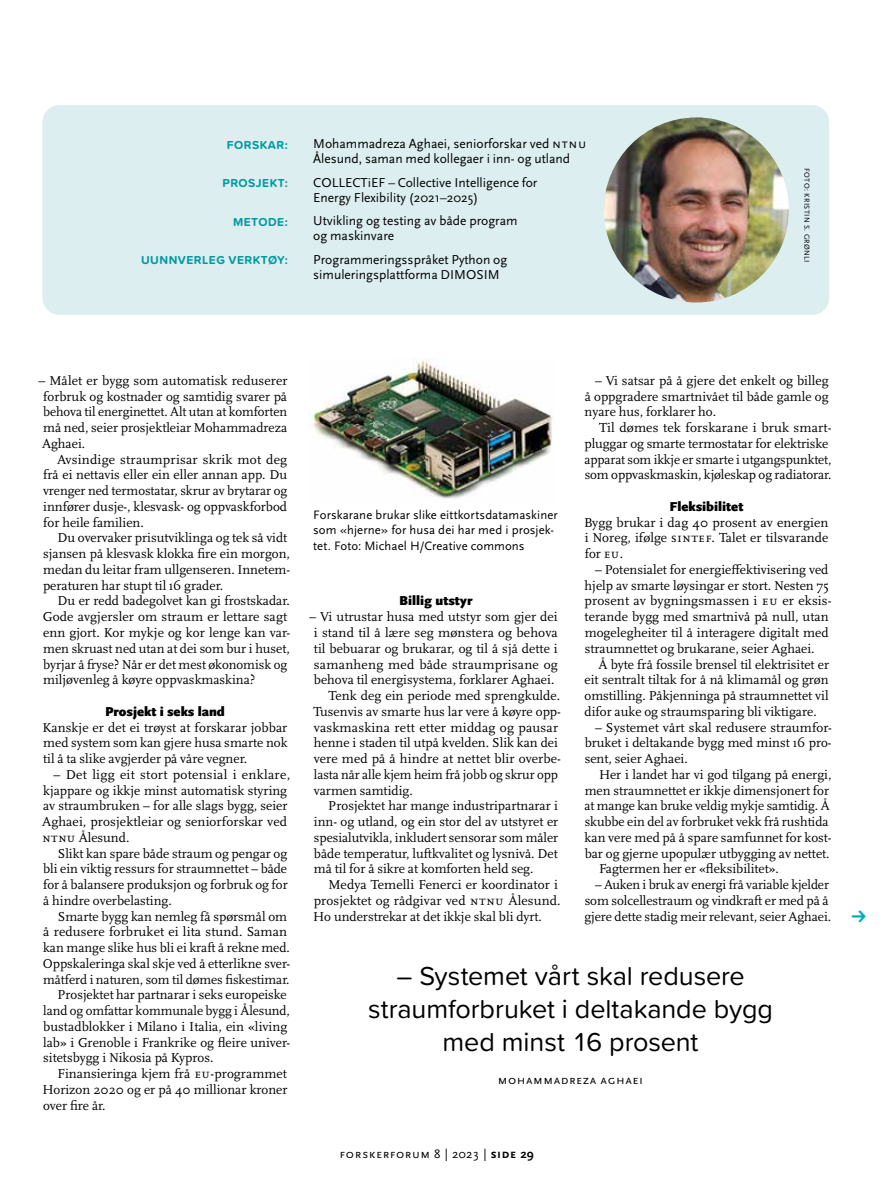
<style>
.page{position:relative;width:893px;height:1191px;background:#fff}
.page>*{position:absolute;margin:0;border:0;box-sizing:border-box;transform-origin:0 0}
.t1{font:27px/33px "Proxima Soft";letter-spacing:-.005em;color:#000;text-align:center}
.t2{font:13.5px/15.8px "Scala OT";color:#000;text-align:justify}
.t3{font:13.5px/15px "Scala Sans OT";color:#000}
.t4{font:900 13.5px "Scala Sans OT";color:#000}
.t5{font:12.75px/15.8px "Scala Sans OT";letter-spacing:.01em;color:#000}
.t6{font:12.75px "Scala Sans OT";letter-spacing:.04em;color:#000}
.t7{font:700 12px "Proxima Soft";letter-spacing:.04em;color:#0099a2}
.t8{font:7.5px "Scala Sans OT";letter-spacing:.05em;color:#000}
.s1{font-weight:700}
</style>
<div class="page">
<div style="left:43px;top:105px;width:786px;height:210px;background:#ddeef0;border-radius:17px"></div>
<img style="left:312px;top:358px;width:240px;height:141px">
<img style="left:604px;top:117px;width:185px;height:185px;border-radius:93px">
<p class="t7" style="left:227px;top:136px;width:62px">FORSKAR:</p>
<p class="t7" style="left:222px;top:174px;width:67px">PROSJEKT:</p>
<p class="t7" style="left:233px;top:213px;width:56px">METODE:</p>
<p class="t7" style="left:141px;top:251px;width:148px">UUNNVERLEG VERKTØY:</p>
<p class="t3" style="left:313px;top:136px;width:275px">Mohammadreza Aghaei, seniorforskar ved ntnu<br>Ålesund, saman med kollegaer i inn- og utland</p>
<p class="t3" style="left:313px;top:175px;width:226px">COLLECTiEF – Collective Intelligence for<br>Energy Flexibility (2021–2025)</p>
<p class="t3" style="left:313px;top:214px;width:206px">Utvikling og testing av både program og maskinvare</p>
<p class="t3" style="left:313px;top:252px;width:196px">Programmeringsspråket Python og simuleringsplattforma DIMOSIM</p>
<p class="t8" style="left:811px;top:168px;width:96px;rotate:90deg">FOTO: KRISTIN S. GRØNLI</p>
<p class="t2" style="left:39px;top:373px;width:251px">– Målet er bygg som automatisk reduserer forbruk og kostnader og samtidig svarer på behova til energinettet. Alt utan at komforten må ned, seier prosjektleiar Mohammadreza Aghaei.</p>
<p class="t2" style="left:43px;top:451px;width:246px;text-indent:14px">Avsindige straumprisar skrik mot deg frå ei nettavis eller ein eller annan app. Du vrenger ned termostatar, skrur av brytarar og innfører dusje-, klesvask- og oppvaskforbod for heile familien.</p>
<p class="t2" style="left:43px;top:530px;width:249px;text-align:left;text-indent:15px">Du overvaker prisutviklinga og tek så vidt sjansen på klesvask klokka fire ein morgon, medan du leitar fram ullgenseren. Innetem&shy;peraturen har stupt til 16 grader.</p>
<p class="t2" style="left:43px;top:593px;width:249px;text-align:left;text-indent:15px">Du er redd badegolvet kan gi frostskadar.<br>Gode avgjersler om straum er lettare sagt enn gjort. Kor mykje og kor lenge kan var&shy;men skruast ned utan at dei som bur i huset, byrjar å fryse? Når er det mest økonomisk og miljøvenleg å køyre oppvaskmaskina?</p>
<p class="t4" style="left:105px;top:703px;width:122px">Prosjekt i seks land</p>
<p class="t2" style="left:43px;top:719px;width:246px">Kanskje er det ei trøyst at forskarar jobbar med system som kan gjere husa smarte nok til å ta slike avgjerder på våre vegner.</p>
<p class="t2" style="left:42px;top:766px;width:250px;text-align:left;text-indent:12px">– Det ligg eit stort potensial i enklare, kjappare og ikkje minst automatisk styring av straumbruken – for alle slags bygg, seier Aghaei, prosjektleiar og seniorforskar ved N TNU Ålesund.</p>
<p class="t2" style="left:43px;top:845px;width:246px;text-indent:15px">Slikt kan spare både straum og pengar og bli ein viktig ressurs for straumnettet – både for å balansere produksjon og forbruk og for å hindre overbelasting.</p>
<p class="t2" style="left:58px;top:908px;width:231px">Smarte bygg kan nemleg få spørsmål om</p>
<p class="t2" style="left:43px;top:924px;width:245px">å redusere forbruket ei lita stund. Saman</p>
<p class="t2" style="left:43px;top:940px;width:248px">kan mange slike hus bli ei kraft å rekne med.</p>
<p class="t2" style="left:43px;top:955px;width:249px">Oppskaleringa skal skje ved å etterlikne sver-</p>
<p class="t2" style="left:43px;top:971px;width:248px">måtferd i naturen, som til dømes fiskestimar.</p>
<p class="t2" style="left:58px;top:987px;width:231px">Prosjektet har partnarar i seks europeiske</p>
<p class="t2" style="left:43px;top:1003px;width:248px">land og omfattar kommunale bygg i Ålesund,</p>
<p class="t2" style="left:43px;top:1018px;width:246px">bustadblokker i Milano i Italia, ein «living</p>
<p class="t2" style="left:43px;top:1034px;width:249px">lab» i Grenoble i Frankrike og fleire univer-</p>
<p class="t2" style="left:43px;top:1050px;width:172px">sitetsbygg i Nikosia på Kypros.</p>
<p class="t2" style="left:58px;top:1066px;width:231px">Finansieringa kjem frå EU-programmet</p>
<p class="t2" style="left:43px;top:1081px;width:246px">Horizon 2020 og er på 40 millionar kroner</p>
<p class="t2" style="left:43px;top:1097px;width:64px">over fire år.</p>
<p class="t5" style="left:313px;top:507px;width:246px">Forskarane brukar slike eittkortsdatamaskiner som «hjerne» for husa dei har med i prosjek&shy;tet. Foto: Michael H/Creative commons</p>
<p class="t4" style="left:399px;top:593px;width:75px">Billig utstyr</p>
<p class="t2" style="left:309px;top:609px;width:250px">– Vi utrustar husa med utstyr som gjer dei</p>
<p class="t2" style="left:314px;top:625px;width:245px">i stand til å lære seg mønstera og behova</p>
<p class="t2" style="left:314px;top:640px;width:245px">til bebuarar og brukarar, og til å sjå dette i</p>
<p class="t2" style="left:314px;top:656px;width:245px">samanheng med både straumprisane og</p>
<p class="t2" style="left:314px;top:672px;width:242px">behova til energisystema, forklarer Aghaei.</p>
<p class="t2" style="left:328px;top:688px;width:233px">Tenk deg ein periode med sprengkulde.</p>
<p class="t2" style="left:313px;top:703px;width:249px">Tusenvis av smarte hus lar vere å køyre opp-</p>
<p class="t2" style="left:314px;top:719px;width:246px">vaskmaskina rett etter middag og pausar</p>
<p class="t2" style="left:314px;top:735px;width:246px">henne i staden til utpå kvelden. Slik kan dei</p>
<p class="t2" style="left:314px;top:751px;width:249px">vere med på å hindre at nettet blir overbe-</p>
<p class="t2" style="left:314px;top:766px;width:246px">lasta når alle kjem heim frå jobb og skrur opp</p>
<p class="t2" style="left:314px;top:782px;width:100px">varmen samtidig.</p>
<p class="t2" style="left:328px;top:798px;width:231px">Prosjektet har mange industripartnarar i</p>
<p class="t2" style="left:314px;top:814px;width:246px">inn- og utland, og ein stor del av utstyret er</p>
<p class="t2" style="left:314px;top:829px;width:246px">spesialutvikla, inkludert sensorar som måler</p>
<p class="t2" style="left:314px;top:845px;width:245px">både temperatur, luftkvalitet og lysnivå. Det</p>
<p class="t2" style="left:314px;top:861px;width:221px">må til for å sikre at komforten held seg.</p>
<p class="t2" style="left:328px;top:877px;width:231px">Medya Temelli Fenerci er koordinator i</p>
<p class="t2" style="left:314px;top:892px;width:248px">prosjektet og rådgivar ved N TNU Ålesund.</p>
<p class="t2" style="left:313px;top:908px;width:230px">Ho understrekar at det ikkje skal bli dyrt.</p>
<p class="t2" style="left:585px;top:373px;width:245px;text-indent:10px">– Vi satsar på å gjere det enkelt og billeg å oppgradere smartnivået til både gamle og nyare hus, forklarer ho.</p>
<p class="t2" style="left:584px;top:420px;width:249px;text-align:left;text-indent:15px">Til dømes tek forskarane i bruk smart&shy;pluggar og smarte termostatar for elektriske apparat som ikkje er smarte i utgangspunktet, som oppvaskmaskin, kjøleskap og radiatorar.</p>
<p class="t4" style="left:669px;top:499px;width:75px">Fleksibilitet</p>
<p class="t2" style="left:584px;top:514px;width:246px">Bygg brukar i dag 40 prosent av energien i Noreg, ifølge SIN TEF. Talet er tilsvarande for EU.</p>
<p class="t2" style="left:584px;top:562px;width:249px;text-align:left;text-indent:11px">– Potensialet for energieffektivisering ved hjelp av smarte løysingar er stort. Nesten 75 prosent av bygningsmassen i EU er eksis&shy;terande bygg med smartnivå på null, utan mogelegheiter til å interagere digitalt med straumnettet og brukarane, seier Aghaei.</p>
<p class="t2" style="left:584px;top:656px;width:246px;text-indent:14px">Å byte frå fossile brensel til elektrisitet er eit sentralt tiltak for å nå klimamål og grøn omstilling. Påkjenninga på straumnettet vil difor auke og straumsparing bli viktigare.</p>
<p class="t2" style="left:585px;top:719px;width:249px;text-indent:10px">– Systemet vårt skal redusere straumfor&shy;bruket i deltakande bygg med minst 16 pro&shy;sent, seier Aghaei.</p>
<p class="t2" style="left:599px;top:766px;width:234px">Her i landet har vi god tilgang på energi,</p>
<p class="t2" style="left:585px;top:782px;width:246px">men straumnettet er ikkje dimensjonert for</p>
<p class="t2" style="left:584px;top:798px;width:247px">at mange kan bruke veldig mykje samtidig. Å</p>
<p class="t2" style="left:585px;top:814px;width:245px">skubbe ein del av forbruket vekk frå rushtida</p>
<p class="t2" style="left:585px;top:829px;width:249px">kan vere med på å spare samfunnet for kost-</p>
<p class="t2" style="left:585px;top:845px;width:246px">bar og gjerne upopulær utbygging av nettet.</p>
<p class="t2" style="left:599px;top:861px;width:181px">Fagtermen her er «fleksibilitet».</p>
<p class="t2" style="left:584px;top:877px;width:248px;text-align:left;text-indent:11px">– Auken i bruk av energi frå variable kjelder som solcellestraum og vindkraft er med på å gjere dette stadig meir relevant, seier Aghaei.</p>
<h1 class="t1" style="left:368px;top:958px;width:406px">– Systemet vårt skal redusere straumforbruket i deltakande bygg med minst 16 prosent</h1>
<p class="t6" style="left:498px;top:1073px;width:147px">M ohammadreza Aghaei</p>
<p class="t6" style="left:339px;top:1146px;width:196px">forskerforum 8 | 2023 | <span class="s1">side 29</span></p>
</div>
